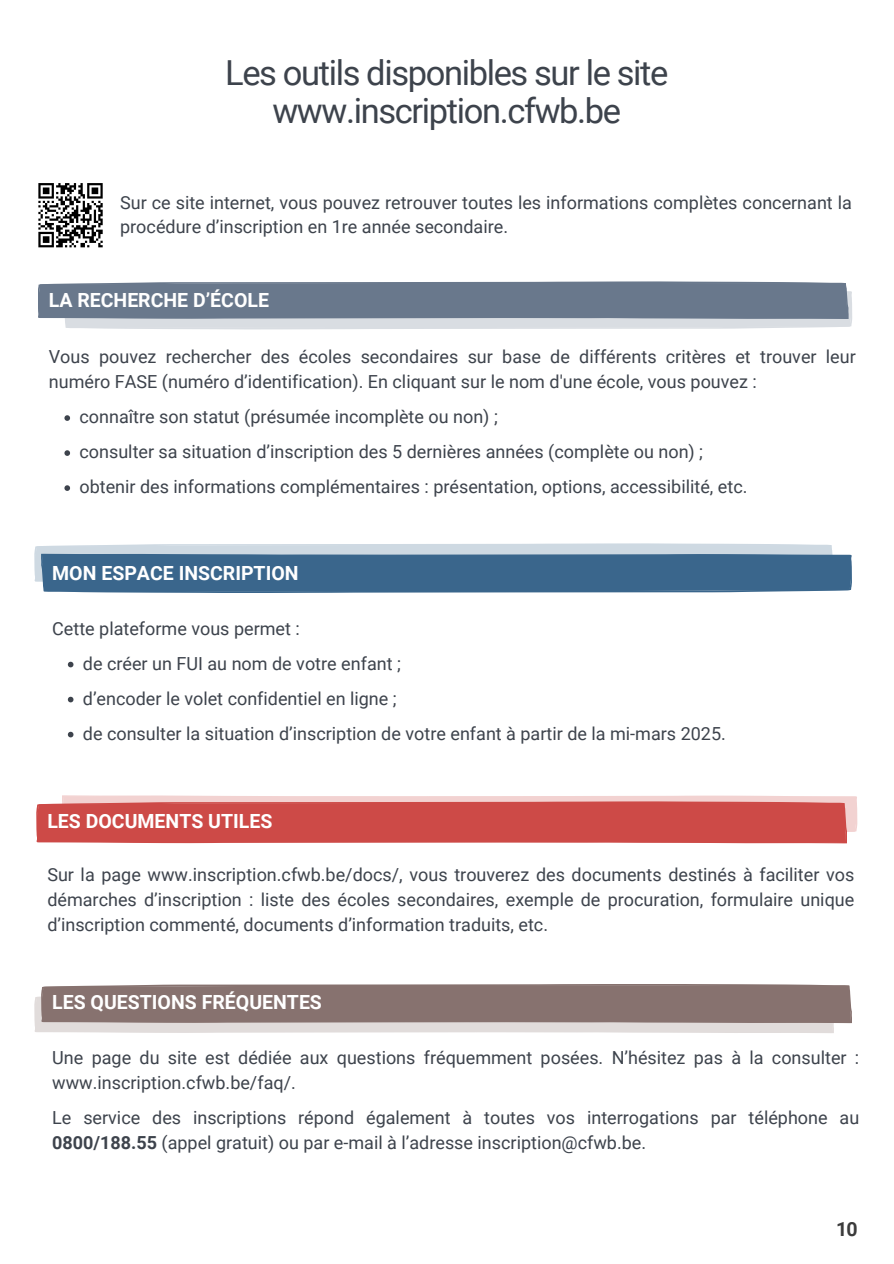
<style>
.page{position:relative;width:894px;height:1264px;background:#fff}
.page>*{position:absolute;margin:0;border:0;box-sizing:border-box;transform-origin:0 0}
.t1{font:34.5px/38.2px "Roboto";letter-spacing:-.04em;color:#3d434c;text-align:center}
.t2{font:700 19.5px "Roboto";color:#fff}
.t3{font:700 19.5px "Roboto";color:#3b3b3b}
.t4{font:18px/25px "Roboto";color:#3d434c}
.s1{font-weight:700}
</style>
<div class="page">
<svg style="left:38px;top:281px;width:814px;height:48px;background:#8692a2"></svg>
<svg style="left:64px;top:415px;width:6px;height:6px"></svg>
<svg style="left:64px;top:450px;width:6px;height:6px"></svg>
<svg style="left:64px;top:485px;width:6px;height:6px"></svg>
<svg style="left:34px;top:543px;width:817px;height:50px;background:#6084a2"></svg>
<svg style="left:68px;top:661px;width:5px;height:6px"></svg>
<svg style="left:68px;top:696px;width:5px;height:6px"></svg>
<svg style="left:68px;top:731px;width:5px;height:6px"></svg>
<svg style="left:36px;top:795px;width:821px;height:48px;background:#d3615f"></svg>
<svg style="left:34px;top:984px;width:817px;height:49px;background:#9c8b89"></svg>
<svg style="left:38px;top:183px;width:65px;height:65px"></svg>
<p class="t1" style="left:225px;top:54px;width:444px">Les outils disponibles sur le site www.inscription.cfwb.be</p>
<p class="t4" style="left:120px;top:190px;width:733px">Sur ce site internet, vous pouvez retrouver toutes les informations complètes concernant la procédure d’inscription en 1re année secondaire.</p>
<p class="t2" style="left:49px;top:289px;width:222px">LA RECHERCHE D’ÉCOLE</p>
<p class="t4" style="left:49px;top:345px;width:808px">Vous pouvez rechercher des écoles secondaires sur base de différents critères et trouver leur numéro FASE (numéro d’identification). En cliquant sur le nom d'une école, vous pouvez :</p>
<h2 class="t4" style="left:79px;top:405px;width:420px">connaître son statut (présumée incomplète ou non) ;</h2>
<p class="t4" style="left:79px;top:440px;width:625px">consulter sa situation d’inscription des 5 dernières années (complète ou non) ;</p>
<p class="t4" style="left:79px;top:475px;width:669px">obtenir des informations complémentaires : présentation, options, accessibilité, etc.</p>
<p class="t2" style="left:52px;top:562px;width:248px">MON ESPACE INSCRIPTION</p>
<p class="t4" style="left:52px;top:616px;width:249px">Cette plateforme vous permet :</p>
<p class="t4" style="left:83px;top:651px;width:319px">de créer un FUI au nom de votre enfant ;</p>
<h2 class="t4" style="left:83px;top:686px;width:315px">d’encoder le volet confidentiel en ligne ;</h2>
<p class="t4" style="left:83px;top:721px;width:644px">de consulter la situation d’inscription de votre enfant à partir de la mi-mars 2025.</p>
<p class="t2" style="left:47px;top:810px;width:226px">LES DOCUMENTS UTILES</p>
<p class="t4" style="left:47px;top:862px;width:808px;text-align:justify">Sur la page www.inscription.cfwb.be/docs/, vous trouverez des documents destinés à faciliter vos démarches d’inscription : liste des écoles secondaires, exemple de procuration, formulaire unique d’inscription commenté, documents d’information traduits, etc.</p>
<h2 class="t2" style="left:52px;top:991px;width:271px">LES QUESTIONS FRÉQUENTES</h2>
<h2 class="t4" style="left:52px;top:1045px;width:808px">Une page du site est dédiée aux questions fréquemment posées. N’hésitez pas à la consulter : www.inscription.cfwb.be/faq/.</h2>
<p class="t4" style="left:52px;top:1105px;width:808px">Le service des inscriptions répond également à toutes vos interrogations par téléphone au<br><span class="s1">0800/188.55</span> (appel gratuit) ou par e-mail à l’adresse inscription@cfwb.be.</p>
<h1 class="t3" style="left:835px;top:1217px;width:23px">10</h1>
</div>
